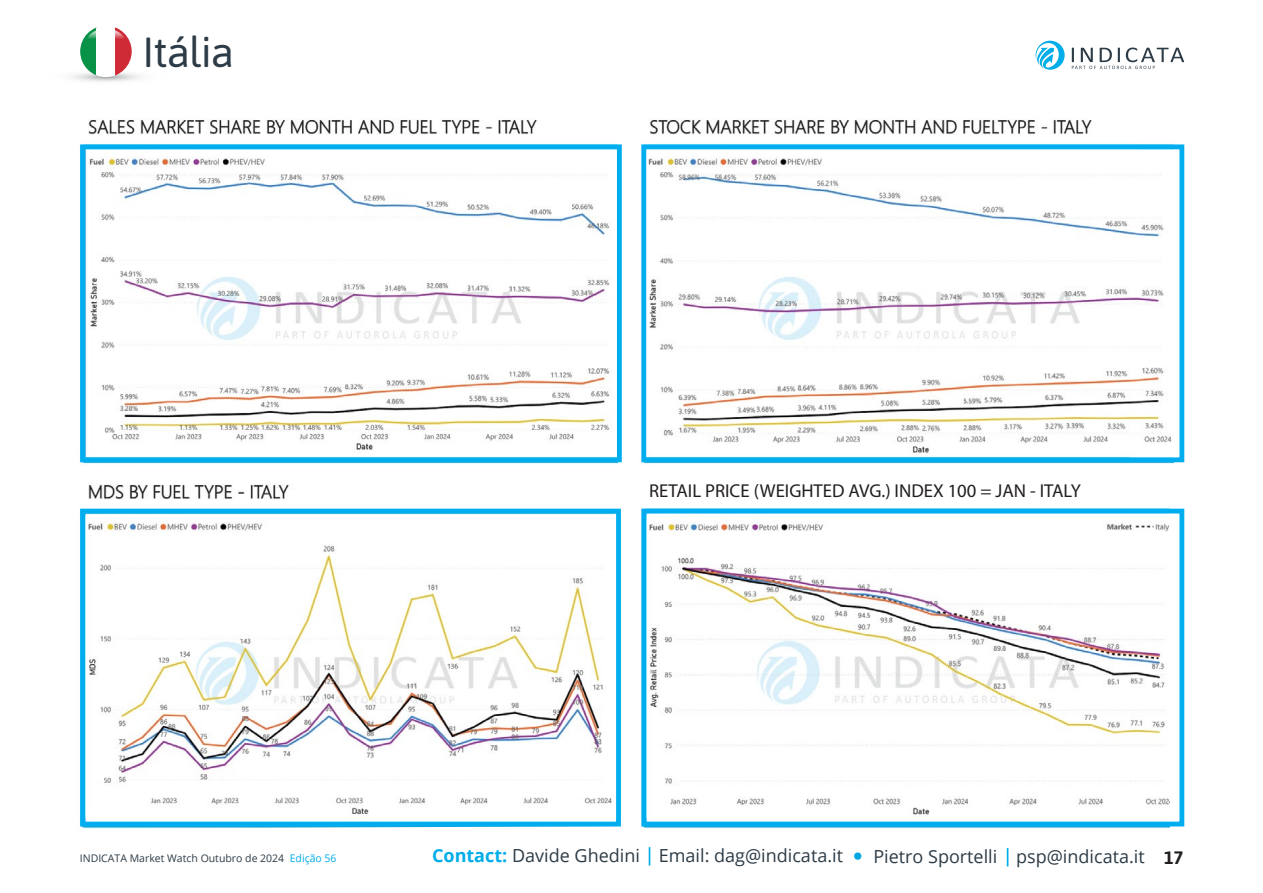
<style>
.page{position:relative;width:1263px;height:893px;background:#fff}
.page>*{position:absolute;margin:0;border:0;box-sizing:border-box;transform-origin:0 0}
.t1{font:42px "Asap";letter-spacing:-.02em;color:#2c3b46}
.t2{font:18.75px "Myriad Pro";color:#231f20}
.t3{font:18px "Open Sans";color:#2c3b46}
.t4{font:10.5px "Open Sans";color:#2c3b46}
.s1{color:#00ade8}
.s2{font-weight:700;color:#00ade8}
.s3{font-family:"Asap";font-weight:700;color:#231f20}
</style>
<div class="page">
<svg style="left:42px;top:68px;width:128px;height:17px"></svg>
<svg style="left:80px;top:27px;width:16px;height:50px"></svg>
<div style="left:96px;top:26px;width:19px;height:51px;background:#fff"></div>
<svg style="left:115px;top:27px;width:17px;height:50px"></svg>
<svg style="left:86px;top:29px;width:39px;height:16px"></svg>
<svg style="left:1035px;top:41px;width:30px;height:29px"></svg>
<svg style="left:1072px;top:48px;width:112px;height:21px"></svg>
<svg style="left:649px;top:847px;width:1px;height:18px"></svg>
<svg style="left:1007px;top:848px;width:1px;height:18px"></svg>
<div style="left:854px;top:852px;width:7px;height:8px;background:#05a7e0;border-radius:50%"></div>
<img style="left:80px;top:120px;width:538px;height:344px">
<div style="left:80px;top:144px;width:542px;height:318px;border:5px solid #00aeef"></div>
<img style="left:641px;top:120px;width:532px;height:345px">
<div style="left:641px;top:144px;width:543px;height:318px;border:5px solid #00aeef"></div>
<img style="left:80px;top:484px;width:536px;height:345px">
<div style="left:80px;top:509px;width:541px;height:317px;border:5px solid #00aeef"></div>
<img style="left:641px;top:507px;width:528px;height:322px">
<div style="left:641px;top:509px;width:543px;height:317px;border:5px solid #00aeef"></div>
<h1 class="t1" style="left:143px;top:23px;width:93px">Itália</h1>
<p class="t2" style="left:649px;top:479px;width:433px">RETAIL PRICE (WEIGHTED AVG.) INDEX 100 = JAN - ITALY</p>
<p class="t4" style="left:80px;top:851px;width:258px">INDICATA Market Watch Outubro de 2024 <span class="s1">Edição 56</span></p>
<p class="t3" style="left:432px;top:843px;width:412px"><span class="s2">Contact:</span> Davide Ghedini Email: dag@indicata.it</p>
<p class="t3" style="left:873px;top:844px;width:311px">Pietro Sportelli psp@indicata.it <span class="s3">17</span></p>
</div>
